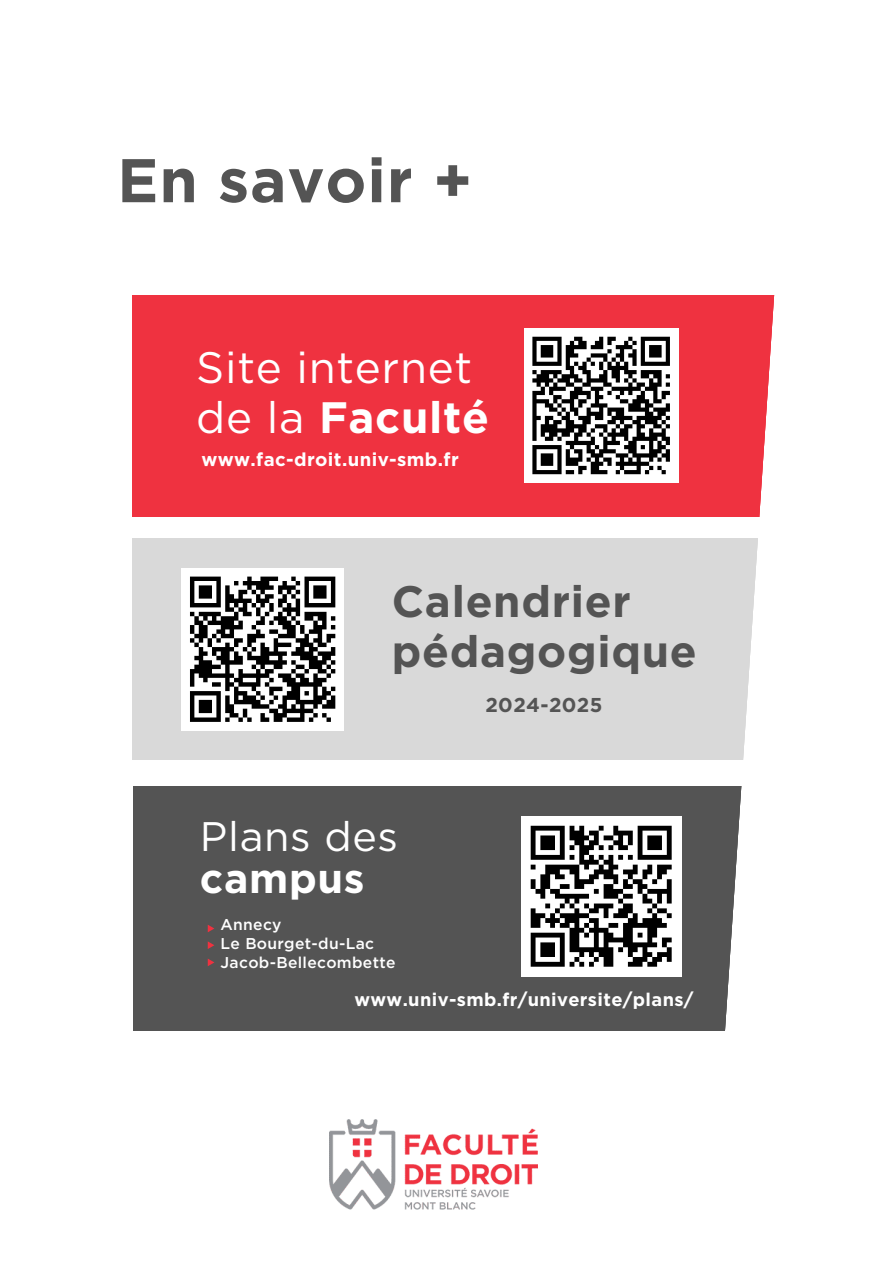
<style>
.page{position:relative;width:894px;height:1264px;background:#fff}
.page>*{position:absolute;margin:0;border:0;box-sizing:border-box;transform-origin:0 0}
.t1{font:700 61.5px "Gotham";letter-spacing:.015em;color:#545454}
.t2{font:43.95px/50.2px "Gotham";letter-spacing:.015em;color:#fff}
.t3{font:700 43.95px/50.4px "Gotham";letter-spacing:.015em;color:#545454}
.t4{font:41.25px/42.8px "Gotham";letter-spacing:.015em;color:#fff}
.t5{font:700 20.1px "Gotham";letter-spacing:.02em;color:#545454}
.t6{font:700 18.6px "Gotham";letter-spacing:.02em;color:#fff}
.t7{font:700 18.3px "Gotham";letter-spacing:.02em;color:#fff}
.t8{font:500 15.6px "Gotham";letter-spacing:.02em;color:#fff}
.s1{font-weight:700}
</style>
<div class="page">
<div style="left:132px;top:295px;width:586px;height:221px;background:#ef3240"></div>
<div style="left:524px;top:328px;width:154px;height:154px;background:#fff"></div>
<svg style="left:532px;top:336px;width:138px;height:139px"></svg>
<div style="left:133px;top:786px;width:585px;height:244px;background:#545454"></div>
<div style="left:521px;top:816px;width:160px;height:160px;background:#fff"></div>
<svg style="left:530px;top:825px;width:142px;height:142px"></svg>
<svg style="left:208px;top:941px;width:6px;height:8px"></svg>
<svg style="left:208px;top:958px;width:6px;height:8px"></svg>
<div style="left:132px;top:538px;width:586px;height:221px;background:#d9d9d9"></div>
<div style="left:181px;top:568px;width:163px;height:162px;background:#fff"></div>
<svg style="left:190px;top:576px;width:146px;height:146px"></svg>
<svg style="left:718px;top:295px;width:57px;height:736px"></svg>
<img style="left:329px;top:1119px;width:208px;height:91px">
<svg style="left:208px;top:924px;width:6px;height:8px"></svg>
<p class="t1" style="left:117px;top:153px;width:356px">En savoir +</p>
<h3 class="t2" style="left:196px;top:342px;width:294px">Site internet de la <span class="s1">Faculté</span></h3>
<p class="t6" style="left:201px;top:451px;width:259px">www.fac-droit.univ-smb.fr</p>
<h2 class="t3" style="left:392px;top:576px;width:306px">Calendrier pédagogique</h2>
<h4 class="t5" style="left:485px;top:696px;width:118px">2024-2025</h4>
<h1 class="t4" style="left:200px;top:814px;width:200px">Plans des <span class="s1">campus</span></h1>
<h4 class="t8" style="left:220px;top:918px;width:62px">Annecy</h4>
<p class="t8" style="left:220px;top:936px;width:155px">Le Bourget-du-Lac</p>
<p class="t8" style="left:220px;top:955px;width:176px">Jacob-Bellecombette</p>
<h3 class="t7" style="left:354px;top:991px;width:340px">www.univ-smb.fr/universite/plans/</h3>
</div>
